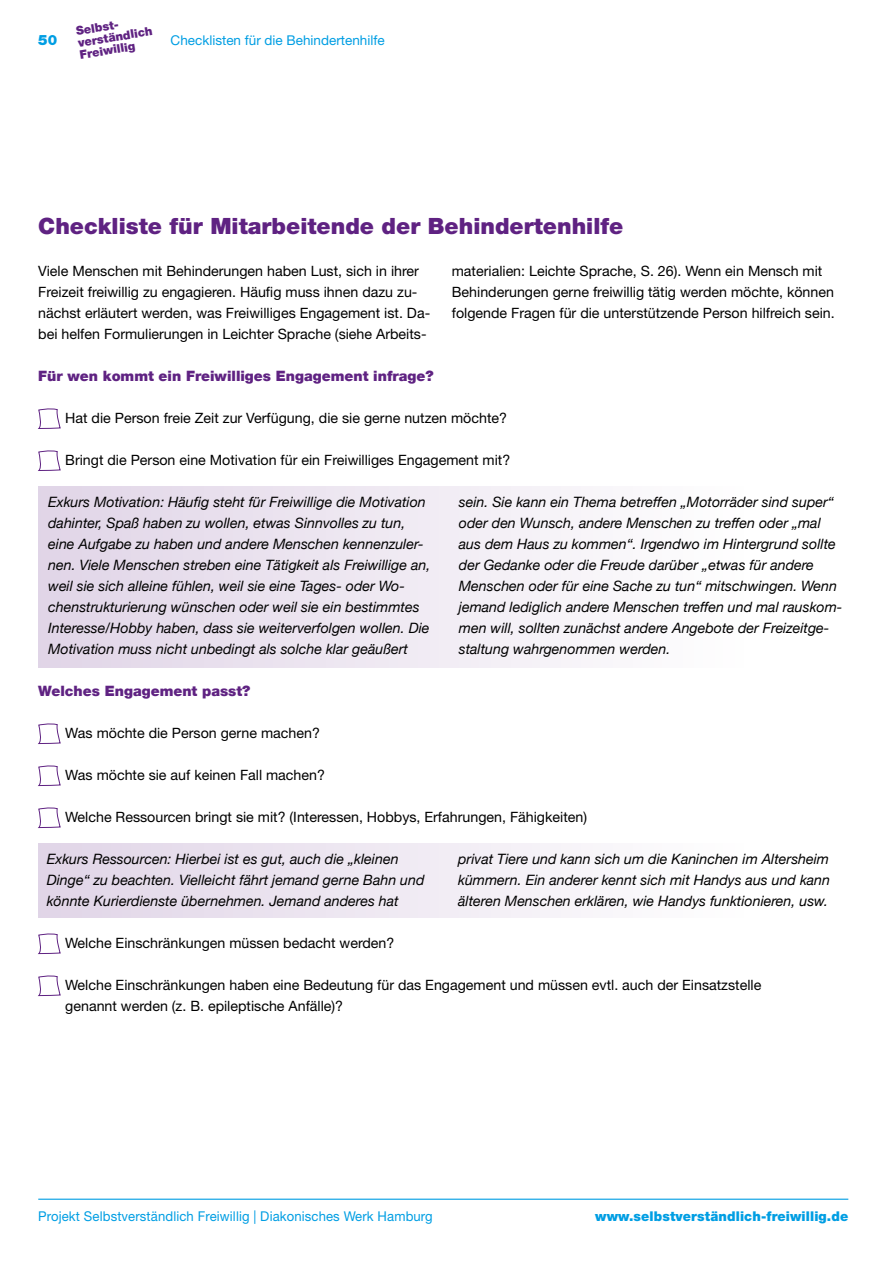
<style>
.page{position:relative;width:893px;height:1263px;background:#fff}
.page>*{position:absolute;margin:0;border:0;box-sizing:border-box;transform-origin:0 0}
.t1{font:900 22.5px "Helvetica Neue LT Pro";color:#5f2282}
.t2{font:italic 14.25px/21px "Helvetica Neue";color:#000}
.t3{font:14.25px/21px "Helvetica Neue LT Pro";color:#000}
.t4{font:900 14.25px "Helvetica Neue LT";color:#5f2282}
.t5{font:900 14.25px "Helvetica Neue LT Pro";color:#009ee3}
.t6{font:13.5px "Helvetica Neue LT Pro";letter-spacing:.01em;color:#009ee3}
.t7{font:900 13.5px "Helvetica Neue LT Pro";letter-spacing:.01em;color:#009ee3}
.t8{font:900 12px/12px "Helvetica Neue LT Pro";color:#5f2282}
</style>
<div class="page">
<hr style="left:38px;top:1198px;width:810px;height:2px;background:#009ee3">
<svg style="left:38px;top:723px;width:23px;height:21px"></svg>
<svg style="left:38px;top:765px;width:23px;height:21px"></svg>
<svg style="left:38px;top:807px;width:23px;height:21px"></svg>
<svg style="left:38px;top:933px;width:23px;height:21px"></svg>
<svg style="left:38px;top:975px;width:23px;height:21px"></svg>
<div style="left:38px;top:486px;width:810px;height:182px;background:linear-gradient(to right,#e1d5e7,#fff)"></div>
<div style="left:38px;top:843px;width:810px;height:74px;background:linear-gradient(to right,#e1d5e7,#fff)"></div>
<svg style="left:38px;top:408px;width:23px;height:21px"></svg>
<svg style="left:38px;top:450px;width:23px;height:21px"></svg>
<p class="t5" style="left:38px;top:32px;width:21px">50</p>
<p class="t8" style="left:75px;top:25px;width:77px;rotate:-9deg">Selbst&shy;verständlich<br>Freiwillig</p>
<p class="t6" style="left:171px;top:32px;width:216px">Checklisten für die Behindertenhilfe</p>
<h1 class="t1" style="left:38px;top:212px;width:587px">Checkliste für Mitarbeitende der Behindertenhilfe</h1>
<p class="t3" style="left:38px;top:260px;width:393px">Viele Menschen mit Behinderungen haben Lust, sich in ihrer Freizeit freiwillig zu engagieren. Häufig muss ihnen dazu zu&shy;nächst erläutert werden, was Freiwilliges Engagement ist. Da&shy;bei helfen Formulierungen in Leichter Sprache (siehe Arbeits-</p>
<p class="t3" style="left:452px;top:260px;width:384px">materialien: Leichte Sprache, S. 26). Wenn ein Mensch mit<br>Behinderungen gerne freiwillig tätig werden möchte, können folgende Fragen für die unterstützende Person hilfreich sein.</p>
<p class="t4" style="left:38px;top:367px;width:397px">Für wen kommt ein Freiwilliges Engagement infrage?</p>
<p class="t3" style="left:65px;top:407px;width:443px">Hat die Person freie Zeit zur Verfügung, die sie gerne nutzen möchte?</p>
<p class="t3" style="left:65px;top:449px;width:446px">Bringt die Person eine Motivation für ein Freiwilliges Engagement mit?</p>
<p class="t2" style="left:48px;top:490px;width:384px">Exkurs Motivation: Häufig steht für Freiwillige die Motivation dahinter, Spaß haben zu wollen, etwas Sinnvolles zu tun, eine Aufgabe zu haben und andere Menschen kennenzuler&shy;nen. Viele Menschen streben eine Tätigkeit als Freiwillige an, weil sie sich alleine fühlen, weil sie eine Tages- oder Wo&shy;chenstrukturierung wünschen oder weil sie ein bestimmtes Interesse/Hobby haben, dass sie weiterverfolgen wollen. Die Motivation muss nicht unbedingt als solche klar geäußert</p>
<p class="t2" style="left:459px;top:491px;width:385px">sein. Sie kann ein Thema betreffen „Motorräder sind super“ oder den Wunsch, andere Menschen zu treffen oder „mal aus dem Haus zu kommen“. Irgendwo im Hintergrund sollte der Gedanke oder die Freude darüber „etwas für andere Menschen oder für eine Sache zu tun“ mitschwingen. Wenn jemand lediglich andere Menschen treffen und mal rauskom&shy;men will, sollten zunächst andere Angebote der Freizeitge&shy;staltung wahrgenommen werden.</p>
<p class="t4" style="left:38px;top:682px;width:214px">Welches Engagement passt?</p>
<p class="t3" style="left:65px;top:722px;width:256px">Was möchte die Person gerne machen?</p>
<p class="t3" style="left:65px;top:764px;width:261px">Was möchte sie auf keinen Fall machen?</p>
<p class="t3" style="left:65px;top:806px;width:523px">Welche Ressourcen bringt sie mit? (Interessen, Hobbys, Erfahrungen, Fähigkeiten)</p>
<p class="t2" style="left:47px;top:848px;width:379px">Exkurs Ressourcen: Hierbei ist es gut, auch die „kleinen<br>Dinge“ zu beachten. Vielleicht fährt jemand gerne Bahn und könnte Kurierdienste übernehmen. Jemand anderes hat</p>
<p class="t2" style="left:458px;top:848px;width:373px;text-align:justify">privat Tiere und kann sich um die Kaninchen im Altersheim kümmern. Ein anderer kennt sich mit Handys aus und kann älteren Menschen erklären, wie Handys funktionieren, usw.</p>
<p class="t3" style="left:65px;top:932px;width:331px">Welche Einschränkungen müssen bedacht werden?</p>
<p class="t3" style="left:65px;top:974px;width:698px">Welche Einschränkungen haben eine Bedeutung für das Engagement und müssen evtl. auch der Einsatzstelle genannt werden (z. B. epileptische Anfälle)?</p>
<p class="t6" style="left:38px;top:1207px;width:396px">Projekt Selbstverständlich Freiwillig | Diakonisches Werk Hamburg</p>
<p class="t7" style="left:595px;top:1208px;width:255px">www.selbstverständlich-freiwillig.de</p>
</div>
